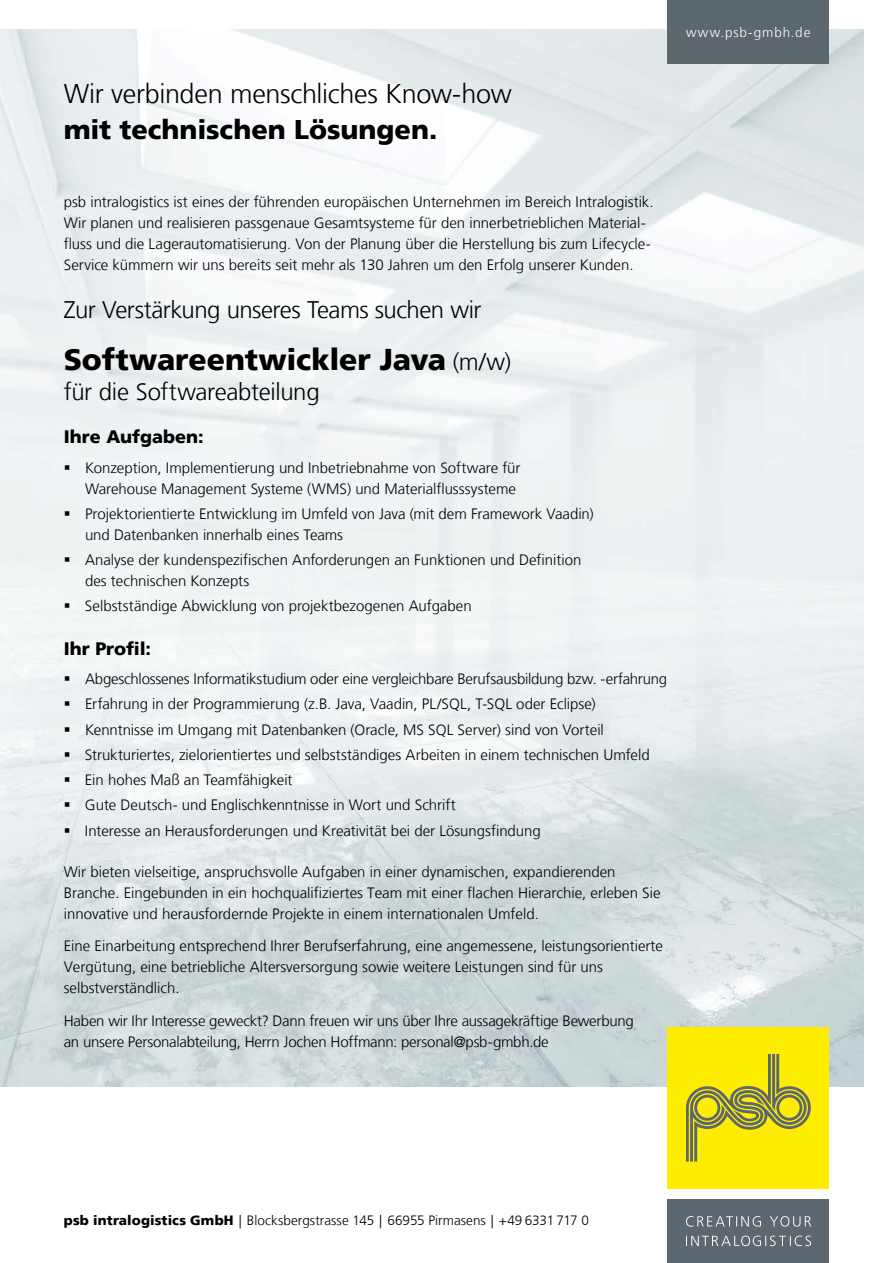
<style>
.page{position:relative;width:893px;height:1263px;background:#fff}
.page>*{position:absolute;margin:0;border:0;box-sizing:border-box;transform-origin:0 0}
.t1{font:900 30px "Frutiger";letter-spacing:-.005em;color:#000}
.t2{font:300 27px "Frutiger";letter-spacing:-.01em;color:#000}
.t3{font:900 27px "Frutiger";color:#000}
.t4{font:300 24px "Frutiger";letter-spacing:-.02em;color:#000}
.t5{font:900 18px "Frutiger";color:#000}
.t6{font:300 15px/21px "Frutiger";color:#000}
.t7{font:300 13.5px "Frutiger";letter-spacing:.005em;color:#000}
.t8{font:300 13.5px "Frutiger";letter-spacing:.06em;color:#fff}
.s1{font-weight:300;font-size:24px}
.s2{font-weight:900}
</style>
<div class="page">
<img style="left:0;top:30px;width:863px;height:1056px">
<div style="left:668px;top:0;width:161px;height:64px;background:#5c676e"></div>
<div style="left:668px;top:1027px;width:161px;height:161px;background:#ffed00"></div>
<svg style="left:686px;top:1054px;width:125px;height:107px"></svg>
<div style="left:668px;top:1199px;width:161px;height:64px;background:#5c676f"></div>
<svg style="left:686px;top:1235px;width:125px;height:11px"></svg>
<svg style="left:686px;top:1216px;width:125px;height:11px"></svg>
<svg style="left:65px;top:465px;width:4px;height:4px"></svg>
<svg style="left:65px;top:511px;width:4px;height:5px"></svg>
<svg style="left:65px;top:557px;width:4px;height:5px"></svg>
<svg style="left:65px;top:604px;width:4px;height:4px"></svg>
<svg style="left:65px;top:676px;width:4px;height:5px"></svg>
<svg style="left:65px;top:702px;width:4px;height:4px"></svg>
<svg style="left:65px;top:727px;width:4px;height:4px"></svg>
<svg style="left:65px;top:752px;width:4px;height:5px"></svg>
<svg style="left:65px;top:777px;width:4px;height:5px"></svg>
<svg style="left:65px;top:803px;width:4px;height:4px"></svg>
<svg style="left:65px;top:828px;width:4px;height:4px"></svg>
<h2 class="t2" style="left:64px;top:79px;width:449px">Wir verbinden menschliches Know-how</h2>
<h2 class="t3" style="left:64px;top:113px;width:375px">mit technischen Lösungen.</h2>
<p class="t8" style="left:686px;top:24px;width:126px">www.psb-gmbh.de</p>
<p class="t6" style="left:64px;top:191px;width:591px">psb intralogistics ist eines der führenden europäischen Unternehmen im Bereich Intralogistik.<br>Wir planen und realisieren passgenaue Gesamtsysteme für den innerbetrieblichen Material&shy;fluss und die Lagerautomatisierung. Von der Planung über die Herstellung bis zum Lifecycle-Service kümmern wir uns bereits seit mehr als 130 Jahren um den Erfolg unserer Kunden.</p>
<h3 class="t4" style="left:64px;top:296px;width:419px">Zur Verstärkung unseres Teams suchen wir</h3>
<h1 class="t1" style="left:64px;top:341px;width:449px">Softwareentwickler Java <span class="s1">(m/w)</span></h1>
<h3 class="t4" style="left:64px;top:378px;width:257px">für die Softwareabteilung</h3>
<p class="t5" style="left:64px;top:426px;width:141px">Ihre Aufgaben:</p>
<p class="t6" style="left:85px;top:457px;width:437px">Konzeption, Implementierung und Inbetriebnahme von Software für<br>Warehouse Management Systeme (WMS) und Materialflusssysteme</p>
<p class="t6" style="left:85px;top:503px;width:510px">Projektorientierte Entwicklung im Umfeld von Java (mit dem Framework Vaadin) und Datenbanken innerhalb eines Teams</p>
<p class="t6" style="left:85px;top:550px;width:498px">Analyse der kundenspezifischen Anforderungen an Funktionen und Definition des technischen Konzepts</p>
<p class="t6" style="left:85px;top:596px;width:388px">Selbstständige Abwicklung von projektbezogenen Aufgaben</p>
<p class="t5" style="left:64px;top:637px;width:89px">Ihr Profil:</p>
<p class="t6" style="left:85px;top:667px;width:584px;line-height:25.2px">Abgeschlossenes Informatikstudium oder eine vergleichbare Berufsausbildung bzw. -erfahrung Erfahrung in der Programmierung (z.B. Java, Vaadin, PL/SQL, T-SQL oder Eclipse)<br>Kenntnisse im Umgang mit Datenbanken (Oracle, MS SQL Server) sind von Vorteil Strukturiertes, zielorientiertes und selbstständiges Arbeiten in einem technischen Umfeld Ein hohes Maß an Teamfähigkeit<br>Gute Deutsch- und Englischkenntnisse in Wort und Schrift<br>Interesse an Herausforderungen und Kreativität bei der Lösungsfindung</p>
<p class="t6" style="left:64px;top:861px;width:598px">Wir bieten vielseitige, anspruchsvolle Aufgaben in einer dynamischen, expandierenden<br>Branche. Eingebunden in ein hochqualifiziertes Team mit einer flachen Hierarchie, erleben Sie innovative und herausfordernde Projekte in einem internationalen Umfeld.</p>
<p class="t6" style="left:64px;top:936px;width:601px">Eine Einarbeitung entsprechend Ihrer Berufserfahrung, eine angemessene, leistungsorientierte<br>Vergütung, eine betriebliche Altersversorgung sowie weitere Leistungen sind für uns selbstverständlich.</p>
<p class="t6" style="left:64px;top:1010px;width:572px">Haben wir Ihr Interesse geweckt? Dann freuen wir uns über Ihre aussagekräftige Bewerbung an unsere Personalabteilung, Herrn Jochen Hoffmann: personal@psb-gmbh.de</p>
<p class="t7" style="left:64px;top:1212px;width:527px"><span class="s2">psb intralogistics GmbH</span> | Blocksbergstrasse 145 | 66955 Pirmasens | +49 6331 717 0</p>
</div>
